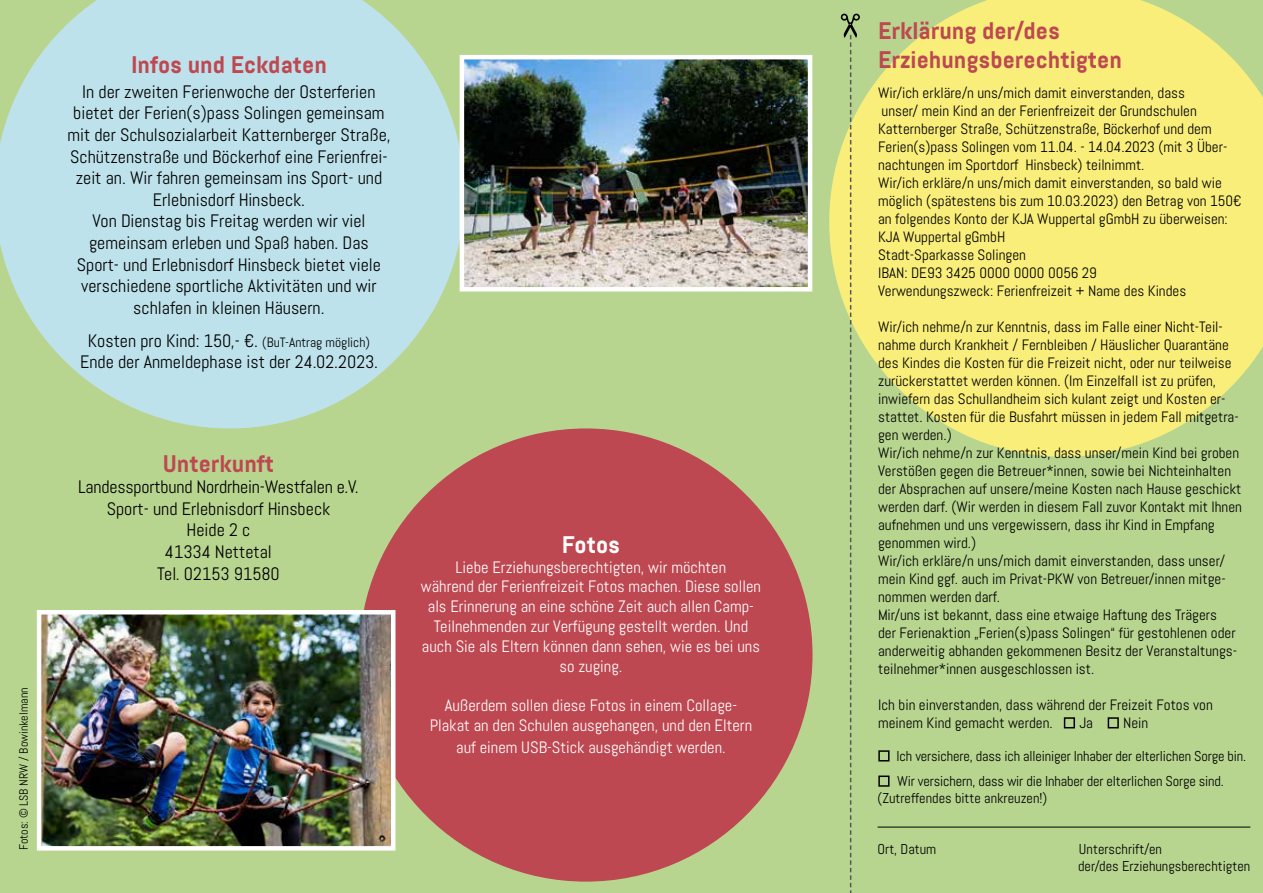
<style>
.page{position:relative;width:1263px;height:893px;background:#b8d590}
.page>*{position:absolute;margin:0;border:0;box-sizing:border-box;transform-origin:0 0}
.t1{font:700 24px/28.8px "Abel Pro";color:#be4851}
.t2{font:700 24px "Abel Pro";color:#fff}
.t3{font:18px/21.6px "Abel";color:#000;text-align:center}
.t4{font:16.5px/19.8px "Abel";color:#fff;text-align:center}
.t5{font:15px/18px "Abel";color:#000}
.t6{font:14.25px/17.1px "Abel";letter-spacing:-.01em;color:#000}
.t7{font:12px "Abel";color:#000}
.s1{font-size:13.5px}
.s2{font-family:"Impact";font-size:21px}
</style>
<div class="page">
<svg style="left:829px;top:0;width:434px;height:457px;fill:#f9ee7a"></svg>
<svg style="left:0;top:0;width:460px;height:428px;fill:#bee2eb"></svg>
<div style="left:359px;top:428px;width:453px;height:454px;background:#be4851;border-radius:50%"></div>
<svg style="left:841px;top:14px;width:19px;height:879px"></svg>
<img style="left:42px;top:615px;width:348px;height:231px">
<div style="left:37px;top:610px;width:358px;height:241px;border:4px solid #fff"></div>
<img style="left:465px;top:60px;width:342px;height:227px">
<div style="left:460px;top:55px;width:352px;height:237px;border:4px solid #fff"></div>
<hr style="left:878px;top:827px;width:372px;height:1px;background:#000">
<p class="t7" style="left:16px;top:850px;width:164px;rotate:-90deg">Fotos: © LSB NRW / Bowinkelmann</p>
<h1 class="t1" style="left:131px;top:51px;width:197px">Infos und Eckdaten</h1>
<p class="t3" style="left:67px;top:81px;width:325px">In der zweiten Ferienwoche der Osterferien bietet der Ferien(s)pass Solingen gemeinsam mit der Schulsozialarbeit Katternberger Straße, Schützenstraße und Böckerhof eine Ferienfrei&shy;zeit an. Wir fahren gemeinsam ins Sport- und Erlebnisdorf Hinsbeck.<br>Von Dienstag bis Freitag werden wir viel gemeinsam erleben und Spaß haben. Das Sport- und Erlebnisdorf Hinsbeck bietet viele verschiedene sportliche Aktivitäten und wir schlafen in kleinen Häusern.</p>
<p class="t3" style="left:80px;top:330px;width:299px">Kosten pro Kind: 150,- €. <span class="s1">(BuT-Antrag möglich)<br></span>Ende der Anmeldephase ist der 24.02.2023.</p>
<h1 class="t1" style="left:163px;top:449px;width:113px">Unterkunft</h1>
<p class="t3" style="left:78px;top:476px;width:282px">Landessportbund Nordrhein-Westfalen e.V.<br>Sport- und Erlebnisdorf Hinsbeck<br>Heide 2 c<br>41334 Nettetal<br>Tel. 02153 91580</p>
<h1 class="t2" style="left:562px;top:528px;width:60px">Fotos</h1>
<p class="t4" style="left:421px;top:557px;width:342px">Liebe Erziehungsberechtigten, wir möchten<br>während der Ferienfreizeit Fotos machen. Diese sollen als Erinnerung an eine schöne Zeit auch allen Camp-Teilnehmenden zur Verfügung gestellt werden. Und auch Sie als Eltern können dann sehen, wie es bei uns so zuging.</p>
<p class="t4" style="left:430px;top:696px;width:324px">Außerdem sollen diese Fotos in einem Collage-<br>Plakat an den Schulen ausgehangen, und den Eltern</p>
<p class="t4" style="left:456px;top:737px;width:271px">auf einem USB-Stick ausgehändigt werden.</p>
<h1 class="t1" style="left:878px;top:17px;width:245px">Erklärung der/des<br>Erziehungsberechtigten</h1>
<p class="t5" style="left:878px;top:84px;width:365px">Wir/ich erkläre/n uns/mich damit einverstanden, dass<br>unser/ mein Kind an der Ferienfreizeit der Grundschulen Katternberger Straße, Schützenstraße, Böckerhof und dem Ferien(s)pass Solingen vom 11.04. - 14.04.2023 (mit 3 Über&shy;nachtungen im Sportdorf Hinsbeck) teilnimmt.<br>Wir/ich erkläre/n uns/mich damit einverstanden, so bald wie möglich (spätestens bis zum 10.03.2023) den Betrag von 150€ an folgendes Konto der KJA Wuppertal gGmbH zu überweisen:<br>KJA Wuppertal gGmbH<br>Stadt-Sparkasse Solingen<br>IBAN: DE93 3425 0000 0000 0056 29<br>Verwendungszweck: Ferienfreizeit + Name des Kindes</p>
<p class="t5" style="left:878px;top:318px;width:365px">Wir/ich nehme/n zur Kenntnis, dass im Falle einer Nicht-Teil&shy;nahme durch Krankheit / Fernbleiben / Häuslicher Quarantäne des Kindes die Kosten für die Freizeit nicht, oder nur teilweise zurückerstattet werden können. (Im Einzelfall ist zu prüfen, inwiefern das Schullandheim sich kulant zeigt und Kosten er&shy;stattet. Kosten für die Busfahrt müssen in jedem Fall mitgetra&shy;gen werden.)<br>Wir/ich nehme/n zur Kenntnis, dass unser/mein Kind bei groben Verstößen gegen die Betreuer*innen, sowie bei Nichteinhalten der Absprachen auf unsere/meine Kosten nach Hause geschickt werden darf. (Wir werden in diesem Fall zuvor Kontakt mit Ihnen aufnehmen und uns vergewissern, dass ihr Kind in Empfang genommen wird.)<br>Wir/ich erkläre/n uns/mich damit einverstanden, dass unser/ mein Kind ggf. auch im Privat-PKW von Betreuer/innen mitge&shy;nommen werden darf.<br>Mir/uns ist bekannt, dass eine etwaige Haftung des Trägers<br>der Ferienaktion „Ferien(s)pass Solingen“ für gestohlenen oder anderweitig abhanden gekommenen Besitz der Veranstaltungs&shy;teilnehmer*innen ausgeschlossen ist.</p>
<p class="t5" style="left:878px;top:696px;width:336px">Ich bin einverstanden, dass während der Freizeit Fotos von meinem Kind gemacht werden. <span class="s2">■</span> Ja <span class="s2">■</span> Nein</p>
<p class="t6" style="left:878px;top:747px;width:370px"><span class="s2">■</span> Ich versichere, dass ich alleiniger Inhaber der elterlichen Sorge bin.</p>
<p class="t6" style="left:878px;top:772px;width:348px"><span class="s2">■</span> Wir versichern, dass wir die Inhaber der elterlichen Sorge sind. (Zutreffendes bitte ankreuzen!)</p>
<p class="t6" style="left:878px;top:841px;width:60px">Ort, Datum</p>
<p class="t6" style="left:1078px;top:841px;width:174px">Unterschrift/en<br>der/des Erziehungsberechtigten</p>
</div>
